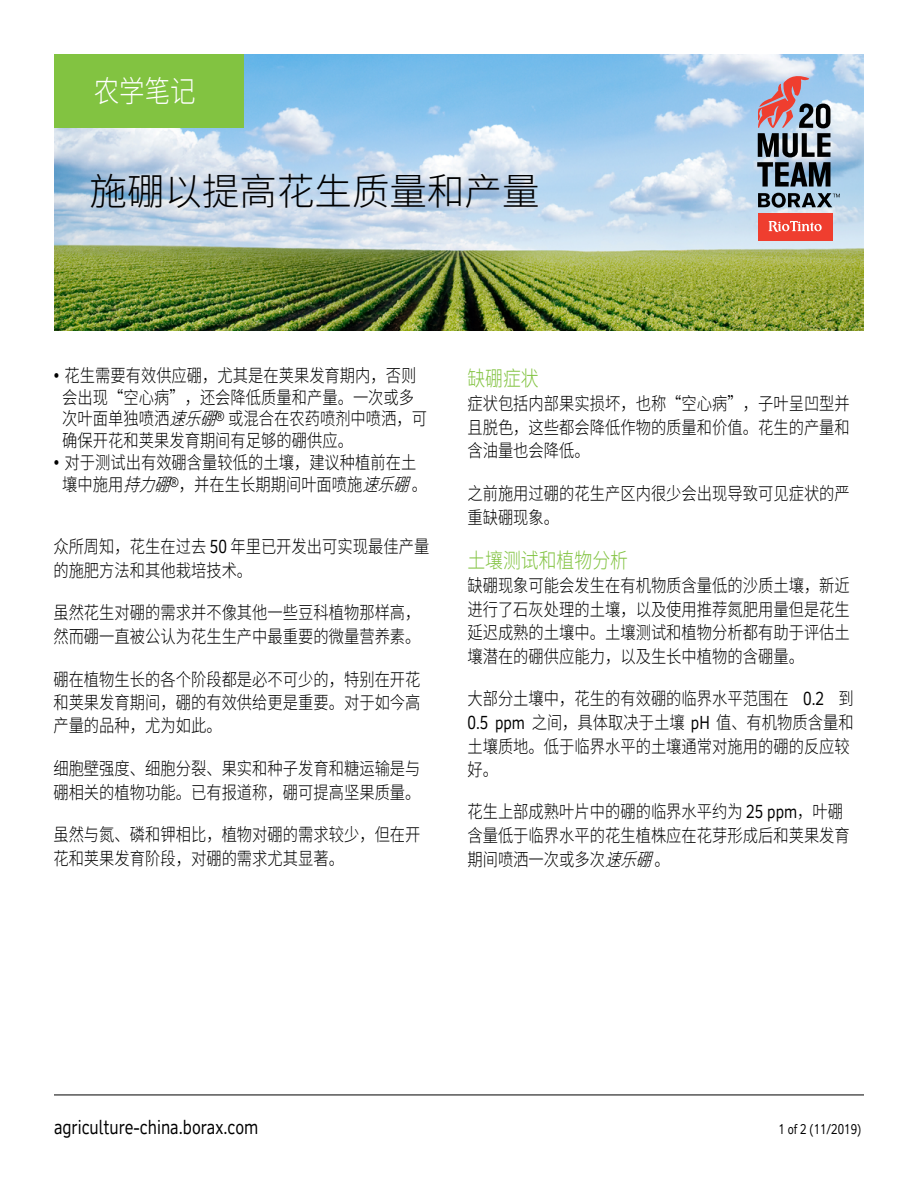
<style>
.page{position:relative;width:918px;height:1188px;background:#fff}
.page>*{position:absolute;margin:0;border:0;box-sizing:border-box;transform-origin:0 0}
.t1{font:300 37.5px "Source Han Sans CN";color:#000}
.t2{font:300 30px "Source Han Sans CN";color:#fff;scale:.85 1}
.t3{font:300 21px "Source Han Sans CN";color:#82c341;scale:.85 1}
.t4{font:19.5px "RT Vickerman";color:#000;scale:.85 1}
.t5{font:300 18px/23.4px "Source Han Sans CN";color:#000;scale:.85 1}
.t6{font:13.5px "RT Vickerman";color:#000;scale:.85 1}
.s1{font-family:"RT Vickerman";font-weight:400}
.s2{font-style:italic}
</style>
<div class="page">
<hr style="left:54px;top:1095px;width:810px;height:1px;background:#000">
<img style="left:54px;top:54px;width:810px;height:276px">
<div style="left:54px;top:54px;width:189px;height:73px;background:#82c341"></div>
<svg style="left:757px;top:72px;width:73px;height:115px;background:#878391"></svg>
<svg style="left:758px;top:193px;width:82px;height:15px"></svg>
<div style="left:758px;top:213px;width:75px;height:27px;background:#ef3e2f"></div>
<svg style="left:769px;top:221px;width:53px;height:11px"></svg>
<h2 class="t2" style="left:94px;top:74px;width:122px">农学笔记</h2>
<h1 class="t1" style="left:90px;top:170px;width:452px">施硼以提高花生质量和产量</h1>
<p class="t5" style="left:62px;top:365px;width:431px;line-height:21.8px;text-indent:-9px"><span class="s1">•</span> 花生需要有效供应硼，尤其是在荚果发育期内，否则会出现“空心病”，还会降低质量和产量。一次或多次叶面单独喷洒<span class="s2">速乐硼</span><sup>®</sup> 或混合在农药喷剂中喷洒，可确保开花和荚果发育期间有足够的硼供应。</p>
<p class="t5" style="left:54px;top:452px;width:441px;line-height:21.8px;text-align:center"><span class="s1">•</span> 对于测试出有效硼含量较低的土壤，建议种植前在土壤中施用<span class="s2">持力硼</span><sup>®</sup>，并在生长期期间叶面喷施<span class="s2">速乐硼</span>。</p>
<p class="t5" style="left:53px;top:535px;width:444px;line-height:23.9px">众所周知，花生在过去 <span class="s1">50</span> 年里已开发出可实现最佳产量的施肥方法和其他栽培技术。</p>
<p class="t5" style="left:53px;top:601px;width:434px">虽然花生对硼的需求并不像其他一些豆科植物那样高，然而硼一直被公认为花生生产中最重要的微量营养素。</p>
<p class="t5" style="left:53px;top:668px;width:434px;text-align:justify">硼在植物生长的各个阶段都是必不可少的，特别在开花和荚果发育期间，硼的有效供给更是重要。对于如今高产量的品种，尤为如此。</p>
<p class="t5" style="left:53px;top:757px;width:434px">细胞壁强度、细胞分裂、果实和种子发育和糖运输是与硼相关的植物功能。已有报道称，硼可提高坚果质量。</p>
<p class="t5" style="left:53px;top:824px;width:434px">虽然与氮、磷和钾相比，植物对硼的需求较少，但在开花和荚果发育阶段，对硼的需求尤其显著。</p>
<p class="t3" style="left:467px;top:367px;width:86px">缺硼症状</p>
<p class="t5" style="left:467px;top:393px;width:452px;text-align:justify">症状包括内部果实损坏，也称“空心病”，子叶呈凹型并且脱色，这些都会降低作物的质量和价值。花生的产量和含油量也会降低。</p>
<p class="t5" style="left:467px;top:482px;width:452px">之前施用过硼的花生产区内很少会出现导致可见症状的严重缺硼现象。</p>
<p class="t3" style="left:467px;top:549px;width:191px">土壤测试和植物分析</p>
<p class="t5" style="left:467px;top:574px;width:452px;text-align:justify">缺硼现象可能会发生在有机物质含量低的沙质土壤，新近进行了石灰处理的土壤，以及使用推荐氮肥用量但是花生延迟成熟的土壤中。土壤测试和植物分析都有助于评估土壤潜在的硼供应能力，以及生长中植物的含硼量。</p>
<p class="t5" style="left:467px;top:687px;width:456px">大部分土壤中，花生的有效硼的临界水平范围在 <span class="s1">0.2</span> 到<br><span class="s1">0.5 ppm</span> 之间，具体取决于土壤 <span class="s1">pH</span> 值、有机物质含量和土壤质地。低于临界水平的土壤通常对施用的硼的反应较好。</p>
<p class="t5" style="left:467px;top:800px;width:452px">花生上部成熟叶片中的硼的临界水平约为 <span class="s1">25 ppm</span>，叶硼含量低于临界水平的花生植株应在花芽形成后和荚果发育期间喷洒一次或多次<span class="s2">速乐硼</span>。</p>
<p class="t4" style="left:54px;top:1115px;width:242px">agriculture-china.borax.com</p>
<p class="t6" style="left:778px;top:1121px;width:99px">1 of 2 (11/2019)</p>
</div>
